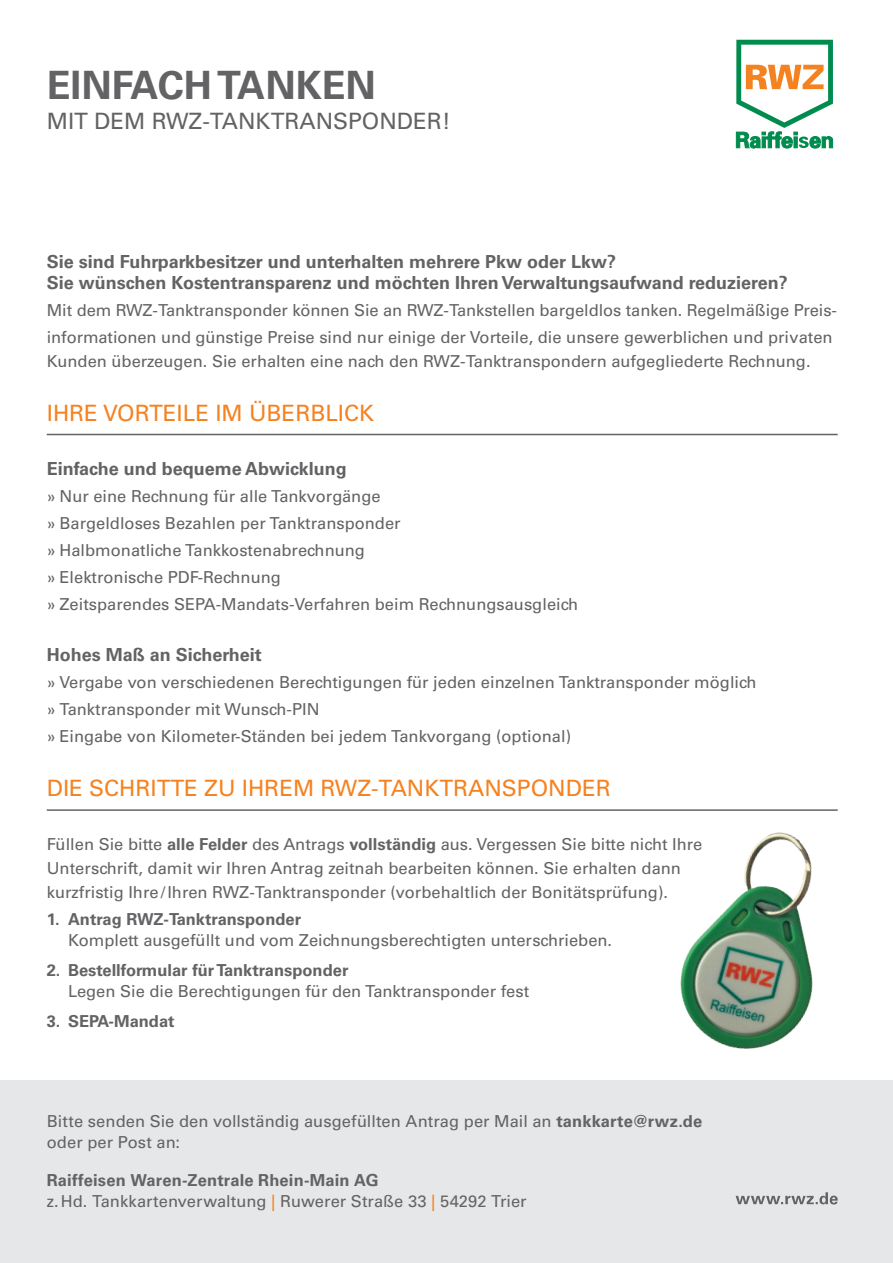
<style>
.page{position:relative;width:893px;height:1263px;background:#fff}
.page>*{position:absolute;margin:0;border:0;box-sizing:border-box;transform-origin:0 0}
.t1{font:700 39px "Univers LT Pro 65";color:#636366}
.t2{font:22.5px "Univers LT Pro 55 Roman";color:#f58220}
.t3{font:22.5px "Univers LT Pro 55 Roman";color:#636366}
.t4{font:700 18px/21px "Univers LT Pro 65";color:#636366}
.t5{font:16.5px/27px "Univers LT Pro 55 Roman";color:#636366}
.t6{font:700 16.5px "Univers LT Pro 65";color:#636366}
.s1{font-family:"Univers LT Pro 65";font-weight:700}
.s2{color:#f58220}
</style>
<div class="page">
<div style="left:0;top:1081px;width:893px;height:182px;background:#e6e7e9"></div>
<img style="left:626px;top:832px;width:267px;height:249px">
<hr style="left:47px;top:809px;width:791px;height:2px;background:#636366">
<hr style="left:47px;top:434px;width:791px;height:1px;background:#636366">
<svg style="left:736px;top:1192px;width:102px;height:12px"></svg>
<svg style="left:736px;top:40px;width:97px;height:108px"></svg>
<h1 class="t1" style="left:47px;top:58px;width:331px">EINFACH TANKEN</h1>
<h2 class="t3" style="left:47px;top:105px;width:405px">MIT DEM RWZ-TANKTRANSPONDER!</h2>
<p class="t4" style="left:47px;top:250px;width:742px">Sie sind Fuhrparkbesitzer und unterhalten mehrere Pkw oder Lkw?<br>Sie wünschen Kostentransparenz und möchten Ihren Verwaltungsaufwand reduzieren?</p>
<p class="t5" style="left:47px;top:296px;width:792px">Mit dem RWZ-Tanktransponder können Sie an RWZ-Tankstellen bargeldlos tanken. Regelmäßige Preis&shy;informationen und günstige Preise sind nur einige der Vorteile, die unsere gewerblichen und privaten</p>
<p class="t5" style="left:47px;top:347px;width:765px">Kunden überzeugen. Sie erhalten eine nach den RWZ-Tanktranspondern aufgegliederte Rechnung.</p>
<h2 class="t2" style="left:47px;top:397px;width:329px">IHRE VORTEILE IM ÜBERBLICK</h2>
<p class="t4" style="left:47px;top:457px;width:302px">Einfache und bequeme Abwicklung</p>
<p class="t5" style="left:47px;top:482px;width:533px">» Nur eine Rechnung für alle Tankvorgänge<br>» Bargeldloses Bezahlen per Tanktransponder<br>» Halbmonatliche Tankkostenabrechnung<br>» Elektronische PDF-Rechnung<br>» Zeitsparendes SEPA-Mandats-Verfahren beim Rechnungsausgleich</p>
<p class="t4" style="left:47px;top:643px;width:216px">Hohes Maß an Sicherheit</p>
<p class="t5" style="left:47px;top:668px;width:711px">» Vergabe von verschiedenen Berechtigungen für jeden einzelnen Tanktransponder möglich » Tanktransponder mit Wunsch-PIN<br>» Eingabe von Kilometer-Ständen bei jedem Tankvorgang (optional)</p>
<h2 class="t2" style="left:47px;top:772px;width:565px">DIE SCHRITTE ZU IHREM RWZ-TANKTRANSPONDER</h2>
<p class="t5" style="left:47px;top:831px;width:657px;line-height:24px">Füllen Sie bitte <span class="s1">alle Felder</span> des Antrags <span class="s1">vollständig</span> aus. Vergessen Sie bitte nicht Ihre<br>Unterschrift, damit wir Ihren Antrag zeitnah bearbeiten können. Sie erhalten dann kurzfristig Ihre/Ihren RWZ-Tanktransponder (vorbehaltlich der Bonitätsprüfung).</p>
<p class="t6" style="left:47px;top:907px;width:256px">1. Antrag RWZ-Tanktransponder</p>
<p class="t5" style="left:68px;top:925px;width:546px">Komplett ausgefüllt und vom Zeichnungsberechtigten unterschrieben.</p>
<p class="t6" style="left:47px;top:958px;width:303px">2. Bestellformular für Tanktransponder</p>
<p class="t5" style="left:68px;top:976px;width:463px">Legen Sie die Berechtigungen für den Tanktransponder fest</p>
<p class="t6" style="left:47px;top:1009px;width:129px">3. SEPA-Mandat</p>
<p class="t5" style="left:47px;top:1110px;width:657px;line-height:21px">Bitte senden Sie den vollständig ausgefüllten Antrag per Mail an <span class="s1">tankkarte@rwz.de </span>oder per Post an:</p>
<p class="t6" style="left:47px;top:1169px;width:333px">Raiffeisen Waren-Zentrale Rhein-Main AG</p>
<p class="t5" style="left:47px;top:1187px;width:481px">z.Hd. Tankkartenverwaltung <span class="s2">|</span> Ruwerer Straße 33 <span class="s2">|</span> 54292 Trier</p>
</div>
